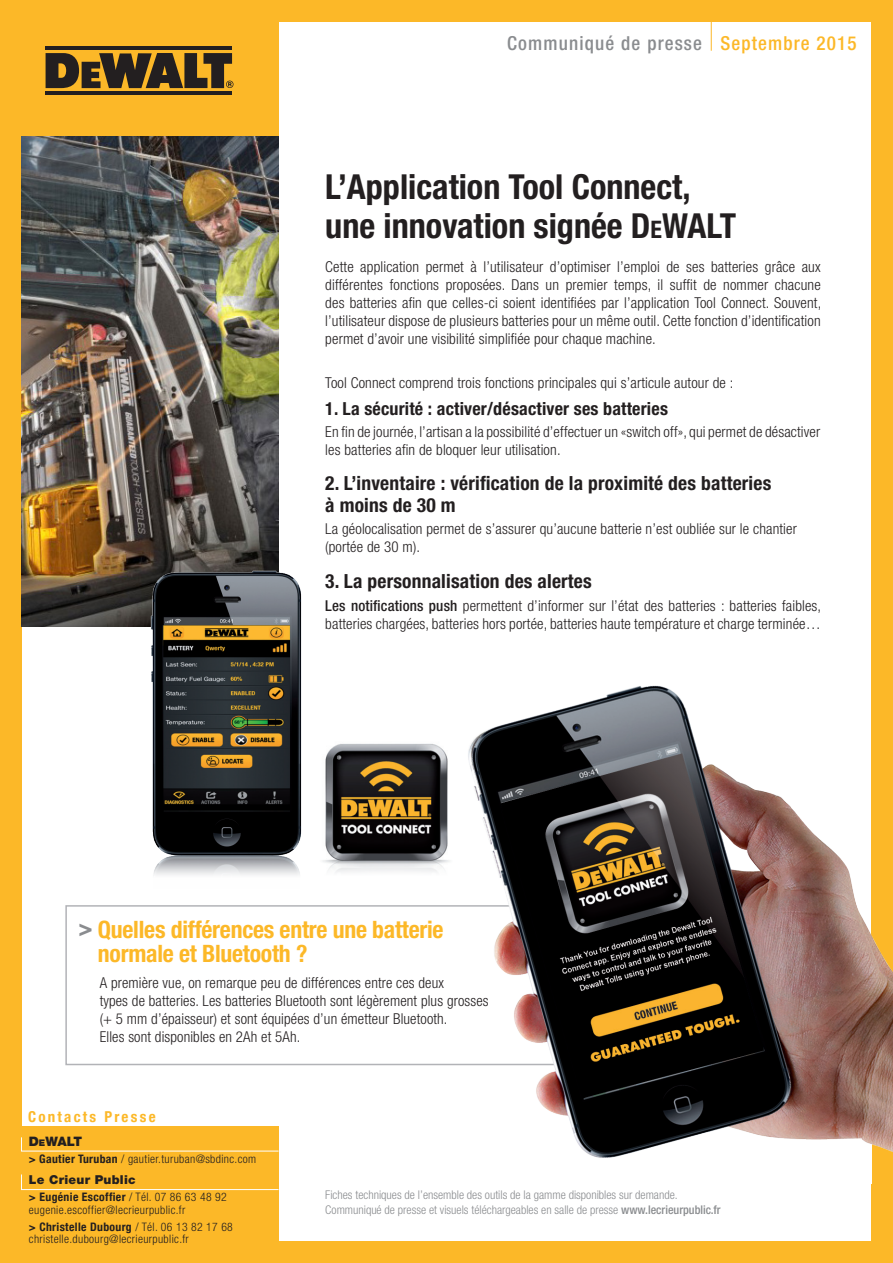
<style>
.page{position:relative;width:893px;height:1263px;background:#fff}
.page>*{position:absolute;margin:0;border:0;box-sizing:border-box;transform-origin:0 0}
.t1{font:700 condensed 34.5px "Helvetica Neue";color:#231f20}
.t2{font:700 condensed 24px/24px "Helvetica Neue";letter-spacing:-.01em;color:#fcb828}
.t3{font:700 condensed 19.5px "Helvetica Neue";letter-spacing:.01em;color:#231f20}
.t4{font:500 condensed 19.35px "Helvetica Neue";letter-spacing:.06em;color:#8a8c8f}
.t5{font:700 condensed 18px "Helvetica Neue";letter-spacing:.01em;color:#231f20}
.t6{font:300 condensed 15px/18px "Helvetica Neue";letter-spacing:.01em;color:#231f20}
.t7{font:700 condensed 15px "Helvetica Neue";letter-spacing:.15em;color:#fcb828}
.t8{font:900 13.05px "Helvetica Neue";color:#231f20}
.t9{font:900 12.3px "Helvetica Neue";letter-spacing:.02em;color:#231f20}
.t10{font:300 condensed 12px "Helvetica Neue";color:#8a8c8f}
.t11{font:300 condensed 11.7px "Helvetica Neue";letter-spacing:.03em;color:#231f20}
.t12{font:700 condensed 11.7px "Helvetica Neue";letter-spacing:.03em;color:#231f20}
.s1{color:#fcb828}
.s2{font-size:24.15px}
.s3{font-weight:500}
.s4{color:#8a8c8f}
.s5{font-size:9.15px}
.s6{font-weight:700}
.s7{font-weight:300}
</style>
<div class="page">
<div style="left:0;top:0;width:893px;height:21px;background:#fcb828"></div>
<div style="left:0;top:1242px;width:893px;height:21px;background:#fcb828"></div>
<div style="left:21px;top:1126px;width:258px;height:116px;background:#fcb828"></div>
<div style="left:21px;top:21px;width:258px;height:116px;background:#fcb828"></div>
<div style="left:0;top:0;width:21px;height:1263px;background:#fcb828"></div>
<div style="left:872px;top:0;width:21px;height:1263px;background:#fcb828"></div>
<hr style="left:45px;top:91px;width:186px;height:4px;background:#231f20">
<hr style="left:46px;top:46px;width:186px;height:4px;background:#231f20">
<svg style="left:46px;top:53px;width:187px;height:35px"></svg>
<img style="left:21px;top:137px;width:258px;height:489px">
<svg style="left:21px;top:1174px;width:258px;height:16px"></svg>
<svg style="left:21px;top:1137px;width:258px;height:15px"></svg>
<hr style="left:711px;top:21px;width:1px;height:30px;background:#fcb828">
<div style="left:65px;top:905px;width:574px;height:160px;border:2px solid #b2b3b7"></div>
<img style="left:442px;top:659px;width:451px;height:499px">
<img style="left:148px;top:559px;width:158px;height:347px">
<img style="left:323px;top:738px;width:137px;height:137px">
<p class="t4" style="left:507px;top:32px;width:351px">Communiqué de presse <span class="s1">Septembre 2015</span></p>
<p class="t1" style="left:325px;top:166px;width:367px">L’Application Tool Connect,</p>
<p class="t1" style="left:325px;top:205px;width:412px">une innovation signée D<span class="s2">e</span>WALT</p>
<p class="t6" style="left:325px;top:258px;width:497px;text-align:justify">Cette application permet à l’utilisateur d’optimiser l’emploi de ses batteries grâce aux différentes fonctions proposées. Dans un premier temps, il suffit de nommer chacune des batteries afin que celles-ci soient identifiées par l’application Tool Connect. Souvent, l’utilisateur dispose de plusieurs batteries pour un même outil. Cette fonction d’identification permet d’avoir une visibilité simplifiée pour chaque machine.</p>
<p class="t6" style="left:325px;top:374px;width:410px">Tool Connect comprend trois fonctions principales qui s’articule autour de :</p>
<p class="t5" style="left:325px;top:397px;width:344px">1. La sécurité : activer/désactiver ses batteries</p>
<p class="t6" style="left:325px;top:422px;width:496px">En fin de journée, l’artisan a la possibilité d’effectuer un «switch off», qui permet de désactiver les batteries afin de bloquer leur utilisation.</p>
<p class="t3" style="left:325px;top:471px;width:447px">2. L’inventaire : vérification de la proximité des batteries</p>
<p class="t3" style="left:325px;top:493px;width:132px">à moins de 30 m</p>
<p class="t6" style="left:325px;top:520px;width:473px">La géolocalisation permet de s’assurer qu’aucune batterie n’est oubliée sur le chantier (portée de 30 m).</p>
<p class="t3" style="left:325px;top:570px;width:268px">3. La personnalisation des alertes</p>
<p class="t6" style="left:325px;top:596px;width:497px"><span class="s3">Les notifications push</span> permettent d’informer sur l’état des batteries : batteries faibles, batteries chargées, batteries hors portée, batteries haute température et charge terminée…</p>
<p class="t2" style="left:98px;top:917px;width:347px;text-indent:-19px"><span class="s4">&gt;</span> Quelles différences entre une batterie normale et Bluetooth ?</p>
<p class="t6" style="left:100px;top:974px;width:390px">A première vue, on remarque peu de différences entre ces deux<br>types de batteries. Les batteries Bluetooth sont légèrement plus grosses</p>
<p class="t6" style="left:100px;top:1010px;width:349px">(+ 5 mm d’épaisseur) et sont équipées d’un émetteur Bluetooth.</p>
<p class="t6" style="left:100px;top:1028px;width:202px">Elles sont disponibles en 2Ah et 5Ah.</p>
<p class="t7" style="left:28px;top:1108px;width:129px">Contacts Presse</p>
<p class="t8" style="left:29px;top:1134px;width:55px">D<span class="s5">e</span>WALT</p>
<p class="t11" style="left:29px;top:1152px;width:229px"><span class="s6">&gt; Gautier Turuban</span> / gautier.turuban@sbdinc.com</p>
<p class="t9" style="left:29px;top:1172px;width:108px">Le Crieur Public</p>
<p class="t12" style="left:29px;top:1190px;width:199px">&gt; Eugénie Escoffier <span class="s7">/ Tél. 07 86 63 48 92</span></p>
<p class="t11" style="left:29px;top:1203px;width:158px">eugenie.escoffier@lecrieurpublic.fr</p>
<p class="t12" style="left:29px;top:1219px;width:205px">&gt; Christelle Dubourg <span class="s7">/ Tél. 06 13 82 17 68</span></p>
<p class="t11" style="left:29px;top:1232px;width:161px">christelle.dubourg@lecrieurpublic.fr</p>
<p class="t10" style="left:325px;top:1187px;width:354px">Fiches techniques de l’ensemble des outils de la gamme disponibles sur demande.</p>
<p class="t10" style="left:325px;top:1202px;width:397px">Communiqué de presse et visuels téléchargeables en salle de presse <span class="s3">www.lecrieurpublic.fr</span></p>
</div>
